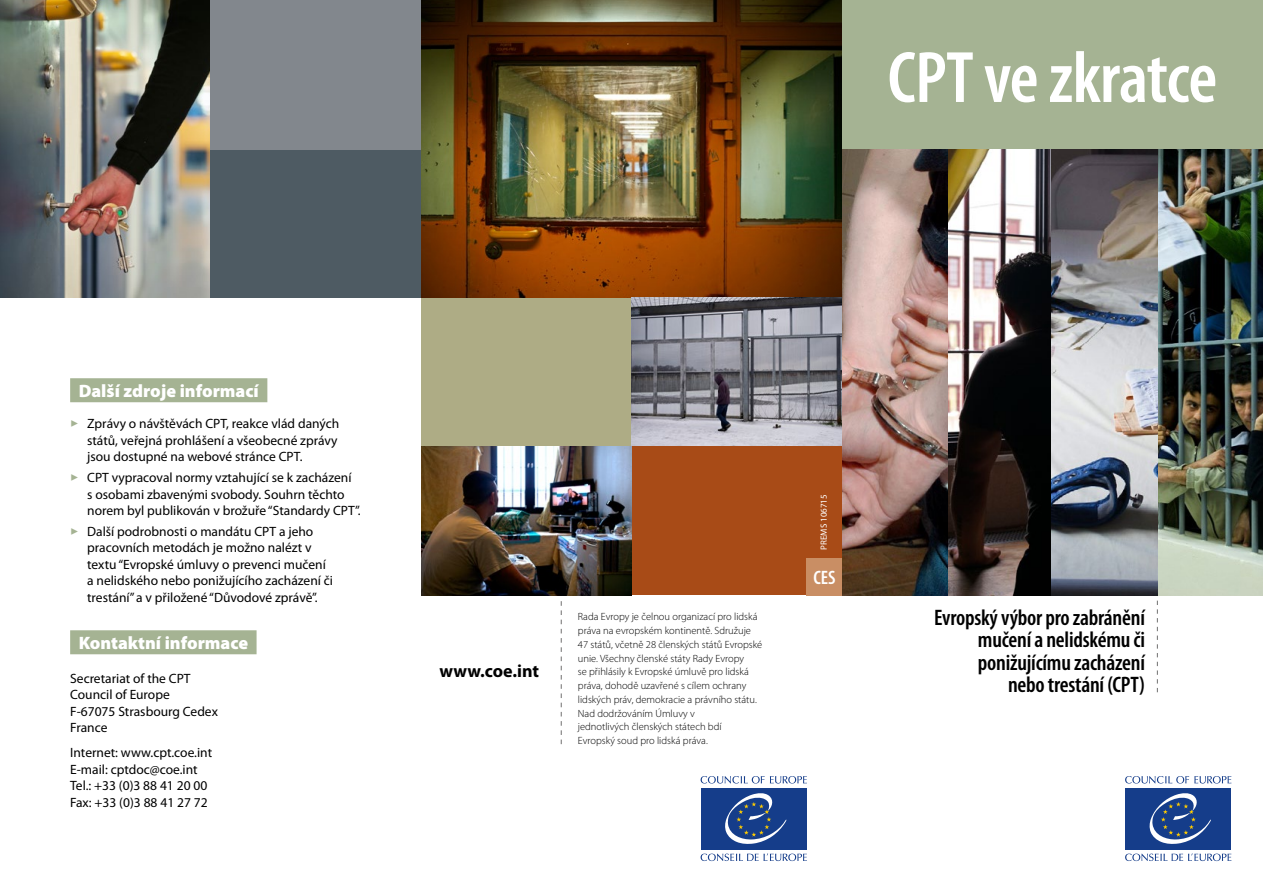
<style>
.page{position:relative;width:1263px;height:893px;background:#fff}
.page>*{position:absolute;margin:0;border:0;box-sizing:border-box;transform-origin:0 0}
.t1{font:600 condensed 73.5px "Myriad Pro";letter-spacing:-.015em;color:#fff}
.t2{font:600 condensed 22.5px/22.5px "Myriad Pro";letter-spacing:-.01em;color:#000;text-align:right}
.t3{font:600 condensed 19.5px "Myriad Pro";color:#fff}
.t4{font:900 18px "Myriad Pro";color:#fff}
.t5{font:700 18px "Myriad Pro";color:#000}
.t6{font:13.5px/16.5px "Myriad Pro";color:#000}
.t7{font:300 10.5px/13.8px "Myriad Pro";color:#000}
.t8{font:9px "Myriad Pro";color:#fff}
.s1{color:#a5b393}
</style>
<div class="page">
<img style="left:1158px;top:149px;width:105px;height:446px">
<img style="left:947px;top:149px;width:105px;height:446px">
<img style="left:842px;top:149px;width:105px;height:446px">
<svg style="left:1125px;top:776px;width:106px;height:7px"></svg>
<svg style="left:1125px;top:853px;width:106px;height:8px"></svg>
<div style="left:1125px;top:788px;width:106px;height:61px;background:#153d8a"></div>
<svg style="left:1149px;top:793px;width:62px;height:51px"></svg>
<svg style="left:701px;top:776px;width:106px;height:7px"></svg>
<svg style="left:701px;top:853px;width:106px;height:8px"></svg>
<div style="left:701px;top:788px;width:106px;height:61px;background:#153d8a"></div>
<svg style="left:725px;top:793px;width:62px;height:51px"></svg>
<svg style="left:561px;top:601px;width:1px;height:143px"></svg>
<div style="left:70px;top:378px;width:197px;height:24px;background:#a5b393"></div>
<div style="left:70px;top:630px;width:187px;height:24px;background:#a5b393"></div>
<img style="left:421px;top:0;width:421px;height:298px">
<div style="left:421px;top:298px;width:210px;height:148px;background:#aeac85"></div>
<img style="left:631px;top:298px;width:211px;height:148px">
<img style="left:0;top:0;width:210px;height:298px">
<div style="left:210px;top:149px;width:211px;height:149px;background:#4e5b63"></div>
<div style="left:210px;top:0;width:211px;height:150px;background:#82878d"></div>
<svg style="left:1157px;top:601px;width:1px;height:91px"></svg>
<img style="left:1052px;top:149px;width:106px;height:446px">
<div style="left:631px;top:446px;width:211px;height:149px;background:#a84b17"></div>
<div style="left:807px;top:558px;width:35px;height:37px;background:#c98e64"></div>
<img style="left:421px;top:446px;width:210px;height:149px">
<div style="left:842px;top:0;width:421px;height:149px;background:#a5b393"></div>
<h1 class="t1" style="left:888px;top:32px;width:331px">CPT ve zkratce</h1>
<h3 class="t4" style="left:79px;top:379px;width:182px">Další zdroje informací</h3>
<p class="t6" style="left:87px;top:415px;width:254px;text-indent:-17px"><span class="s1">✓</span> Zprávy o návštěvách CPT, reakce vlád daných států, veřejná prohlášení a všeobecné zprávy jsou dostupné na webové stránce CPT.</p>
<p class="t6" style="left:87px;top:469px;width:275px;text-indent:-17px"><span class="s1">✓</span> CPT vypracoval normy vztahující se k zacházení<br>s osobami zbavenými svobody. Souhrn těchto norem byl publikován v brožuře “Standardy CPT”.</p>
<p class="t6" style="left:87px;top:523px;width:247px;text-indent:-17px"><span class="s1">✓</span> Další podrobnosti o mandátu CPT a jeho pracovních metodách je možno nalézt v textu “Evropské úmluvy o prevenci mučení a nelidského nebo ponižujícího zacházení či trestání” a v přiložené “Důvodové zprávě”.</p>
<h3 class="t4" style="left:79px;top:631px;width:171px">Kontaktní informace</h3>
<p class="t6" style="left:70px;top:669px;width:149px">Secretariat of the CPT<br>Council of Europe<br>F-67075 Strasbourg Cedex<br>France</p>
<p class="t6" style="left:70px;top:744px;width:143px">Internet: www.cpt.coe.int<br>E-mail: cptdoc@coe.int<br>Tel.: +33 (0)3 88 41 20 00<br>Fax: +33 (0)3 88 41 27 72</p>
<h3 class="t5" style="left:439px;top:659px;width:101px">www.coe.int</h3>
<p class="t7" style="left:578px;top:610px;width:186px">Rada Evropy je čelnou organizací pro lidská práva na evropském kontinentě. Sdružuje 47 států, včetně 28 členských států Evropské unie. Všechny členské státy Rady Evropy<br>se přihlásily k Evropské úmluvě pro lidská práva, dohodě uzavřené s cílem ochrany lidských práv, demokracie a právního státu.<br>Nad dodržováním Úmluvy v<br>jednotlivých členských státech bdí<br>Evropský soud pro lidská práva.</p>
<p class="t8" style="left:818px;top:550px;width:57px;rotate:-90deg">PREMS 106715</p>
<h3 class="t3" style="left:813px;top:566px;width:24px">CES</h3>
<h2 class="t2" style="left:934px;top:606px;width:212px">Evropský výbor pro zabránění mučení a nelidskému či ponižujícímu zacházení<br>nebo trestání (CPT)</h2>
</div>
